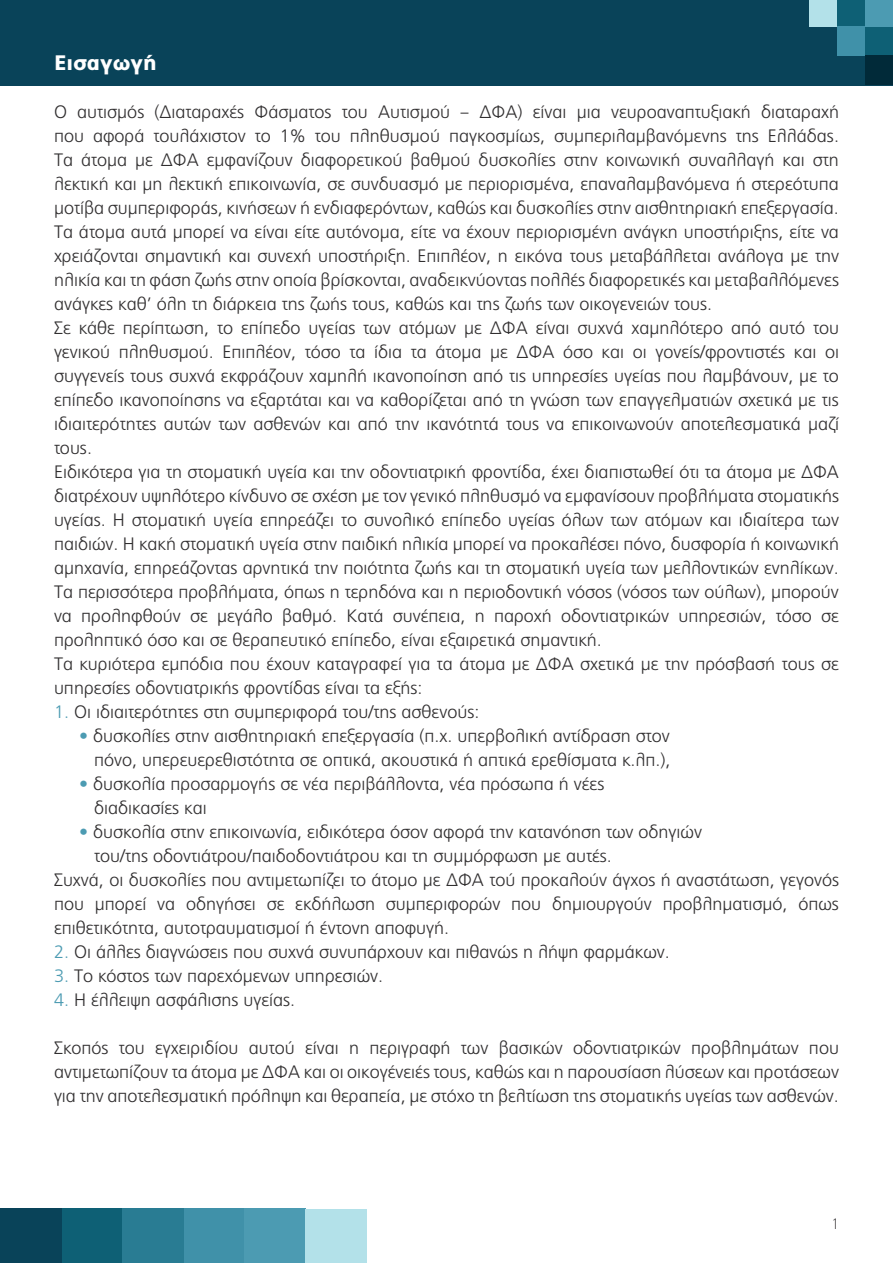
<style>
.page{position:relative;width:893px;height:1263px;background:#fff}
.page>*{position:absolute;margin:0;border:0;box-sizing:border-box;transform-origin:0 0}
.t1{font:900 21px "PF Catalog";color:#fff}
.t2{font:300 18px/24px "PF Catalog";color:#312f30}
.t3{font:100 15px "PF Catalog";color:#312f30}
.s1{color:#4c9bb2}
</style>
<div class="page">
<div style="left:61px;top:1209px;width:61px;height:54px;background:#0e6075"></div>
<div style="left:0;top:1209px;width:61px;height:54px;background:#094359"></div>
<div style="left:183px;top:1209px;width:61px;height:54px;background:#4091a9"></div>
<div style="left:244px;top:1209px;width:61px;height:54px;background:#4c9bb2"></div>
<div style="left:122px;top:1209px;width:61px;height:54px;background:#297c93"></div>
<div style="left:305px;top:1209px;width:61px;height:54px;background:#b3e1e9"></div>
<div style="left:0;top:0;width:893px;height:85px;background:#094359"></div>
<div style="left:809px;top:0;width:28px;height:26px;background:#b3e1e9"></div>
<div style="left:837px;top:0;width:28px;height:26px;background:#0e6075"></div>
<div style="left:837px;top:27px;width:28px;height:29px;background:#4091a9"></div>
<div style="left:865px;top:27px;width:28px;height:29px;background:#0e6075"></div>
<div style="left:865px;top:56px;width:28px;height:29px;background:#012a39"></div>
<div style="left:865px;top:0;width:28px;height:26px;background:#4c9bb2"></div>
<p class="t1" style="left:54px;top:50px;width:104px">Εισαγωγή</p>
<p class="t2" style="left:54px;top:100px;width:786px">Ο αυτισμός (Διαταραχές Φάσματος του Αυτισμού – ΔΦΑ) είναι μια νευροαναπτυξιακή διαταραχή που αφορά τουλάχιστον το 1% του πληθυσμού παγκοσμίως, συμπεριλαμβανόμενης της Ελλάδας.<br>Τα άτομα με ΔΦΑ εμφανίζουν διαφορετικού βαθμού δυσκολίες στην κοινωνική συναλλαγή και στη λεκτική και μη λεκτική επικοινωνία, σε συνδυασμό με περιορισμένα, επαναλαμβανόμενα ή στερεότυπα μοτίβα συμπεριφοράς, κινήσεων ή ενδιαφερόντων, καθώς και δυσκολίες στην αισθητηριακή επεξεργασία.<br>Τα άτομα αυτά μπορεί να είναι είτε αυτόνομα, είτε να έχουν περιορισμένη ανάγκη υποστήριξης, είτε να χρειάζονται σημαντική και συνεχή υποστήριξη. Επιπλέον, η εικόνα τους μεταβάλλεται ανάλογα με την ηλικία και τη φάση ζωής στην οποία βρίσκονται, αναδεικνύοντας πολλές διαφορετικές και μεταβαλλόμενες ανάγκες καθ’ όλη τη διάρκεια της ζωής τους, καθώς και της ζωής των οικογενειών τους.<br>Σε κάθε περίπτωση, το επίπεδο υγείας των ατόμων με ΔΦΑ είναι συχνά χαμηλότερο από αυτό του γενικού πληθυσμού. Επιπλέον, τόσο τα ίδια τα άτομα με ΔΦΑ όσο και οι γονείς/φροντιστές και οι συγγενείς τους συχνά εκφράζουν χαμηλή ικανοποίηση από τις υπηρεσίες υγείας που λαμβάνουν, με το επίπεδο ικανοποίησης να εξαρτάται και να καθορίζεται από τη γνώση των επαγγελματιών σχετικά με τις ιδιαιτερότητες αυτών των ασθενών και από την ικανότητά τους να επικοινωνούν αποτελεσματικά μαζί τους.<br>Ειδικότερα για τη στοματική υγεία και την οδοντιατρική φροντίδα, έχει διαπιστωθεί ότι τα άτομα με ΔΦΑ διατρέχουν υψηλότερο κίνδυνο σε σχέση με τον γενικό πληθυσμό να εμφανίσουν προβλήματα στοματικής υγείας. Η στοματική υγεία επηρεάζει το συνολικό επίπεδο υγείας όλων των ατόμων και ιδιαίτερα των παιδιών. Η κακή στοματική υγεία στην παιδική ηλικία μπορεί να προκαλέσει πόνο, δυσφορία ή κοινωνική αμηχανία, επηρεάζοντας αρνητικά την ποιότητα ζωής και τη στοματική υγεία των μελλοντικών ενηλίκων.<br>Τα περισσότερα προβλήματα, όπως η τερηδόνα και η περιοδοντική νόσος (νόσος των ούλων), μπορούν να προληφθούν σε μεγάλο βαθμό. Κατά συνέπεια, η παροχή οδοντιατρικών υπηρεσιών, τόσο σε προληπτικό όσο και σε θεραπευτικό επίπεδο, είναι εξαιρετικά σημαντική.<br>Τα κυριότερα εμπόδια που έχουν καταγραφεί για τα άτομα με ΔΦΑ σχετικά με την πρόσβασή τους σε υπηρεσίες οδοντιατρικής φροντίδας είναι τα εξής:</p>
<p class="t2" style="left:54px;top:700px;width:427px"><span class="s1">1.</span> Οι ιδιαιτερότητες στη συμπεριφορά του/της ασθενούς:</p>
<p class="t2" style="left:79px;top:724px;width:593px;text-align:right"><span class="s1">•</span> δυσκολίες στην αισθητηριακή επεξεργασία (π.χ. υπερβολική αντίδραση στον πόνο, υπερευερεθιστότητα σε οπτικά, ακουστικά ή απτικά ερεθίσματα κ.λπ.),</p>
<p class="t2" style="left:94px;top:772px;width:512px;text-indent:-15px"><span class="s1">•</span> δυσκολία προσαρμογής σε νέα περιβάλλοντα, νέα πρόσωπα ή νέες διαδικασίες και</p>
<p class="t2" style="left:79px;top:820px;width:625px"><span class="s1">•</span> δυσκολία στην επικοινωνία, ειδικότερα όσον αφορά την κατανόηση των οδηγιών</p>
<p class="t2" style="left:94px;top:844px;width:519px">του/της οδοντιάτρου/παιδοδοντιάτρου και τη συμμόρφωση με αυτές.</p>
<p class="t2" style="left:54px;top:868px;width:786px">Συχνά, οι δυσκολίες που αντιμετωπίζει το άτομο με ΔΦΑ τού προκαλούν άγχος ή αναστάτωση, γεγονός</p>
<p class="t2" style="left:54px;top:892px;width:786px">που μπορεί να οδηγήσει σε εκδήλωση συμπεριφορών που δημιουργούν προβληματισμό, όπως</p>
<p class="t2" style="left:54px;top:916px;width:397px">επιθετικότητα, αυτοτραυματισμοί ή έντονη αποφυγή.</p>
<p class="t2" style="left:54px;top:940px;width:617px"><span class="s1">2.</span> Οι άλλες διαγνώσεις που συχνά συνυπάρχουν και πιθανώς η λήψη φαρμάκων.</p>
<p class="t2" style="left:54px;top:964px;width:331px"><span class="s1">3.</span> Το κόστος των παρεχόμενων υπηρεσιών.</p>
<p class="t2" style="left:54px;top:988px;width:243px"><span class="s1">4.</span> Η έλλειψη ασφάλισης υγείας.</p>
<p class="t2" style="left:54px;top:1036px;width:786px;text-align:justify">Σκοπός του εγχειριδίου αυτού είναι η περιγραφή των βασικών οδοντιατρικών προβλημάτων που αντιμετωπίζουν τα άτομα με ΔΦΑ και οι οικογένειές τους, καθώς και η παρουσίαση λύσεων και προτάσεων για την αποτελεσματική πρόληψη και θεραπεία, με στόχο τη βελτίωση της στοματικής υγείας των ασθενών.</p>
<p class="t3" style="left:832px;top:1216px;width:9px">1</p>
</div>
